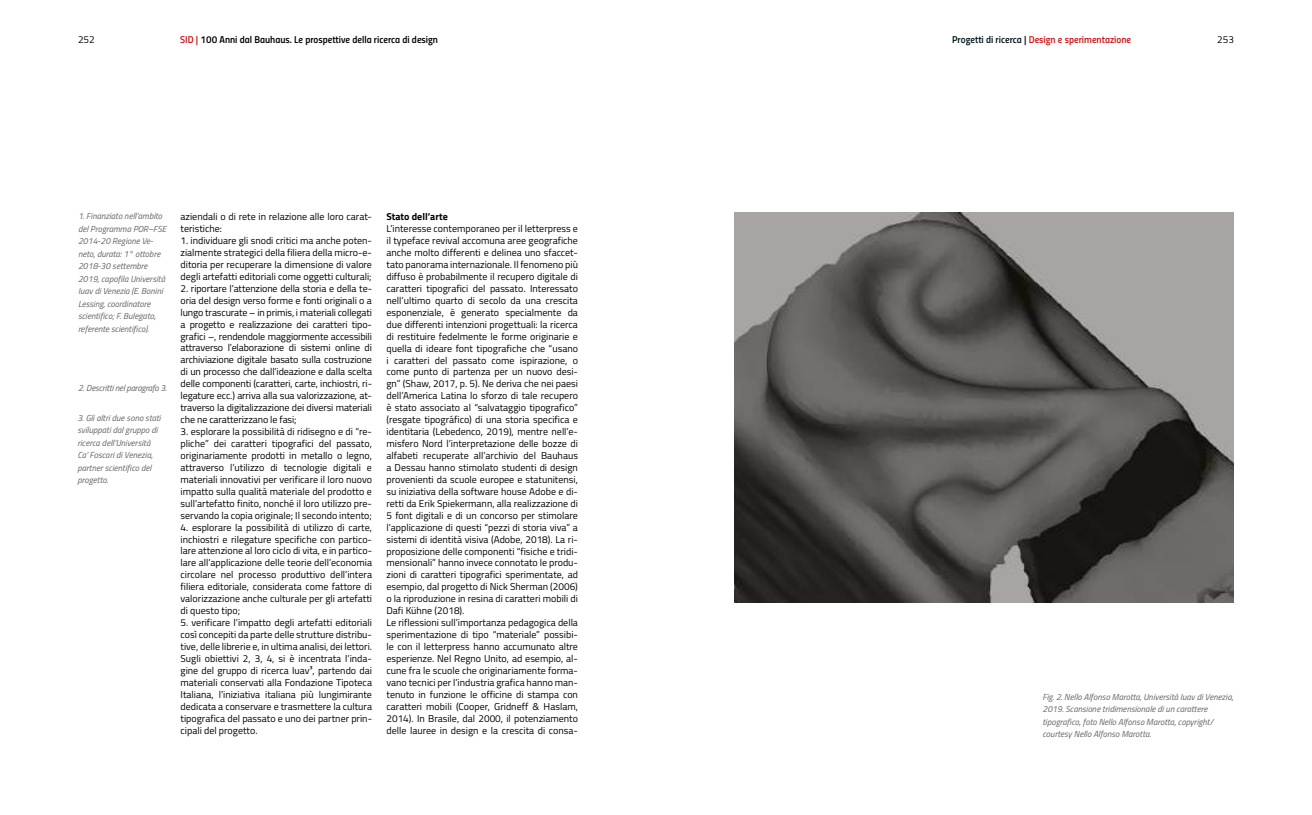
<style>
.page{position:relative;width:1312px;height:815px;background:#fff}
.page>*{position:absolute;margin:0;border:0;box-sizing:border-box;transform-origin:0 0}
.t1{font:10px/12px "Titillium";color:#000;text-align:justify}
.t2{font:10px "Titillium Semibold Upright";color:#000}
.t3{font:10px "Titillium Semibold Upright";color:#cd1619}
.t4{font:700 10px "Titillium";color:#000}
.t5{font:10px "Titillium Regular Upright";color:#000}
.t6{font:italic 8.75px/12.5px "Titillium";color:#636362}
.t7{font:italic 8.75px "Titillium";letter-spacing:-.02em;color:#636362}
.s1{color:#cd1619}
.s2{color:#021619}
</style>
<div class="page">
<img style="left:734px;top:213px;width:499px;height:389px">
<p class="t5" style="left:78px;top:32px;width:18px">252</p>
<p class="t2" style="left:180px;top:32px;width:259px"><span class="s1">SID |</span> 100 Anni dal Bauhaus. Le prospettive della ricerca di design</p>
<p class="t3" style="left:951px;top:32px;width:180px"><span class="s2">Progetti di ricerca |</span> Design e sperimentazione</p>
<p class="t5" style="left:1216px;top:32px;width:18px">253</p>
<p class="t6" style="left:78px;top:209px;width:90px">1. Finanziato nell’ambito del Programma POR–FSE<br>2014-20 Regione Ve&shy;neto, durata: 1° ottobre<br>2018-30 settembre<br>2019, capofila Università<br>Iuav di Venezia (E. Bonini<br>Lessing, coordinatore scientifico; F. Bulegato, referente scientifico).</p>
<p class="t7" style="left:78px;top:381px;width:90px">2. Descritti nel paragrafo 3.</p>
<p class="t6" style="left:77px;top:411px;width:85px">3. Gli altri due sono stati sviluppati dal gruppo di ricerca dell’Università<br>Ca’ Foscari di Venezia, partner scientifico del progetto.</p>
<p class="t1" style="left:180px;top:210px;width:193px">aziendali o di rete in relazione alle loro carat&shy;teristiche:</p>
<p class="t1" style="left:180px;top:234px;width:193px">1. individuare gli snodi critici ma anche poten&shy;zialmente strategici della filiera della micro-e&shy;ditoria per recuperare la dimensione di valore degli artefatti editoriali come oggetti culturali;</p>
<p class="t1" style="left:180px;top:282px;width:193px">2. riportare l’attenzione della storia e della te&shy;oria del design verso forme e fonti originali o a lungo trascurate – in primis, i materiali collegati a progetto e realizzazione dei caratteri tipo&shy;grafici –, rendendole maggiormente accessibili attraverso l’elaborazione di sistemi online di archiviazione digitale basato sulla costruzione di un processo che dall’ideazione e dalla scelta delle componenti (caratteri, carte, inchiostri, ri&shy;legature ecc.) arriva alla sua valorizzazione, at&shy;traverso la digitalizzazione dei diversi materiali che ne caratterizzano le fasi;</p>
<p class="t1" style="left:180px;top:425px;width:193px">3. esplorare la possibilità di ridisegno e di “re&shy;pliche” dei caratteri tipografici del passato, originariamente prodotti in metallo o legno, attraverso l’utilizzo di tecnologie digitali e materiali innovativi per verificare il loro nuovo impatto sulla qualità materiale del prodotto e sull’artefatto finito, nonché il loro utilizzo pre&shy;servando la copia originale; Il secondo intento;</p>
<p class="t1" style="left:180px;top:521px;width:193px">4. esplorare la possibilità di utilizzo di carte, inchiostri e rilegature specifiche con partico&shy;lare attenzione al loro ciclo di vita, e in partico&shy;lare all’applicazione delle teorie dell’economia circolare nel processo produttivo dell’intera filiera editoriale, considerata come fattore di valorizzazione anche culturale per gli artefatti di questo tipo;</p>
<p class="t1" style="left:180px;top:616px;width:193px">5. verificare l’impatto degli artefatti editoriali così concepiti da parte delle strutture distribu&shy;tive, delle librerie e, in ultima analisi, dei lettori.<br>Sugli obiettivi 2, 3, 4, si è incentrata l’inda&shy;gine del gruppo di ricerca Iuav³, partendo dai materiali conservati alla Fondazione Tipoteca Italiana, l’iniziativa italiana più lungimirante dedicata a conservare e trasmettere la cultura tipografica del passato e uno dei partner prin&shy;cipali del progetto.</p>
<p class="t4" style="left:386px;top:209px;width:63px">Stato dell’arte</p>
<p class="t1" style="left:386px;top:222px;width:193px;text-align:left">L’interesse contemporaneo per il letterpress e il typeface revival accomuna aree geografiche anche molto differenti e delinea uno sfaccet&shy;tato panorama internazionale. Il fenomeno più diffuso è probabilmente il recupero digitale di caratteri tipografici del passato. Interessato nell’ultimo quarto di secolo da una crescita esponenziale, è generato specialmente da due differenti intenzioni progettuali: la ricerca di restituire fedelmente le forme originarie e quella di ideare font tipografiche che “usano i caratteri del passato come ispirazione, o come punto di partenza per un nuovo desi&shy;gn” (Shaw, 2017, p. 5). Ne deriva che nei paesi dell’America Latina lo sforzo di tale recupero è stato associato al “salvataggio tipografico” (resgate tipográfico) di una storia specifica e identitaria (Lebedenco, 2019), mentre nell’e&shy;misfero Nord l’interpretazione delle bozze di alfabeti recuperate all’archivio del Bauhaus a Dessau hanno stimolato studenti di design provenienti da scuole europee e statunitensi, su iniziativa della software house Adobe e di&shy;retti da Erik Spiekermann, alla realizzazione di 5 font digitali e di un concorso per stimolare l’applicazione di questi “pezzi di storia viva” a sistemi di identità visiva (Adobe, 2018). La ri&shy;proposizione delle componenti “fisiche e tridi&shy;mensionali” hanno invece connotato le produ&shy;zioni di caratteri tipografici sperimentate, ad esempio, dal progetto di Nick Sherman (2006) o la riproduzione in resina di caratteri mobili di Dafi Kühne (2018).<br>Le riflessioni sull’importanza pedagogica della sperimentazione di tipo “materiale” possibi&shy;le con il letterpress hanno accumunato altre esperienze. Nel Regno Unito, ad esempio, al&shy;cune fra le scuole che originariamente forma&shy;vano tecnici per l’industria grafica hanno man&shy;tenuto in funzione le officine di stampa con caratteri mobili (Cooper, Gridneff &amp; Haslam, 2014). In Brasile, dal 2000, il potenziamento delle lauree in design e la crescita di consa-</p>
<p class="t6" style="left:1042px;top:690px;width:192px">Fig. 2. Nello Alfonso Marotta, Università Iuav di Venezia, 2019. Scansione tridimensionale di un carattere tipografico, foto Nello Alfonso Marotta, copyright/ courtesy Nello Alfonso Marotta.</p>
</div>
